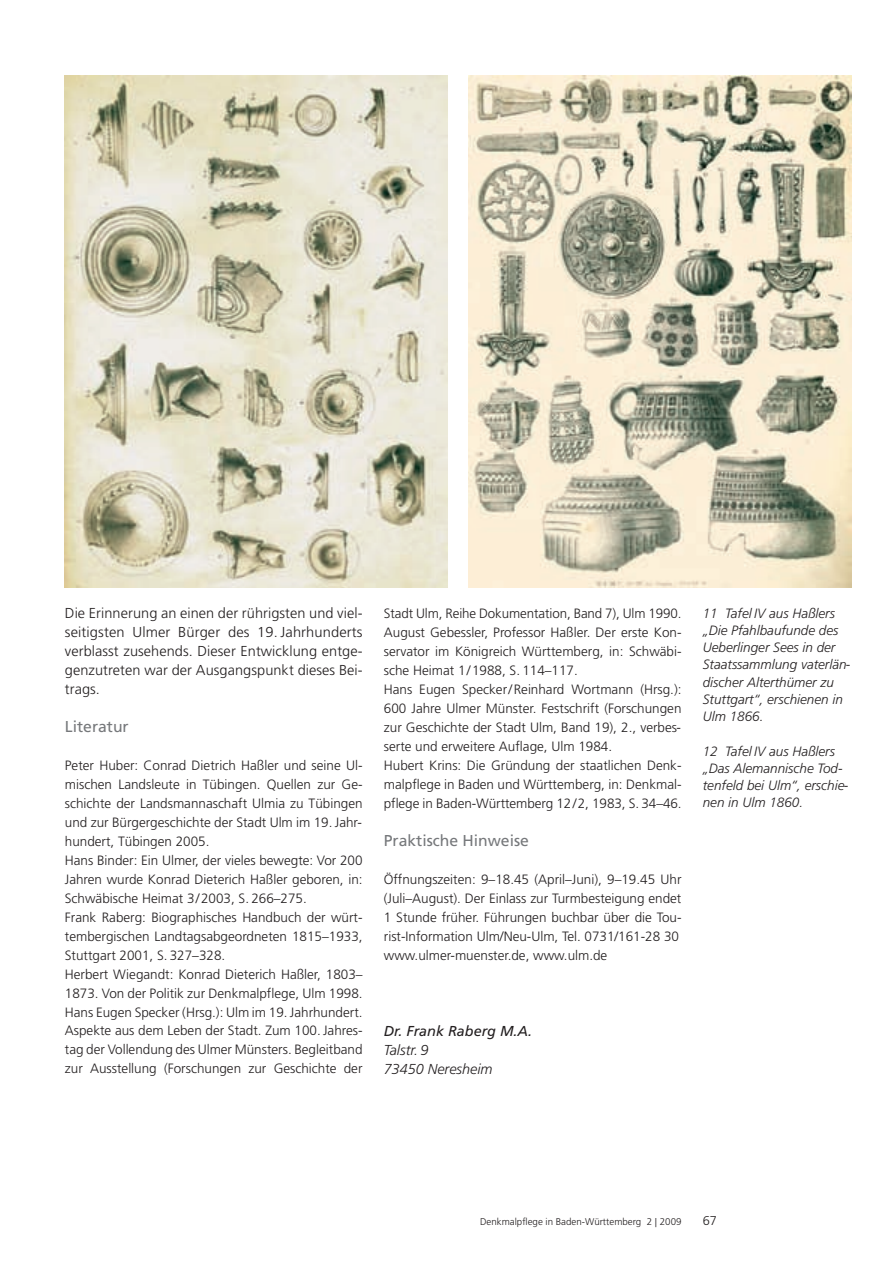
<style>
.page{position:relative;width:894px;height:1264px;background:#fff}
.page>*{position:absolute;margin:0;border:0;box-sizing:border-box;transform-origin:0 0}
.t1{font:15.75px "Frutiger";color:#76787b}
.t2{font:300 14.4px/19px "Frutiger";letter-spacing:.005em;color:#231f20;text-align:justify}
.t3{font:italic 300 14.4px/19px "Frutiger";color:#231f20}
.t4{font:300 13.5px/19px "Frutiger";color:#231f20}
.t5{font:italic 300 13.5px/17.2px "Frutiger";color:#231f20}
.t6{font:300 12.75px "Frutiger";color:#231f20}
.t7{font:300 9.75px "Frutiger";color:#231f20}
.s1{font-weight:400}
.s2{font-size:12px}
</style>
<div class="page">
<img style="left:65px;top:76px;width:383px;height:512px">
<img style="left:469px;top:76px;width:383px;height:512px">
<p class="t2" style="left:65px;top:604px;width:299px">Die Erinnerung an einen der rührigsten und viel&shy;seitigsten Ulmer Bürger des 19. Jahrhunderts verblasst zusehends. Dieser Entwicklung entge&shy;genzutreten war der Ausgangspunkt dieses Bei&shy;trags.</p>
<p class="t1" style="left:65px;top:720px;width:65px">Literatur</p>
<p class="t4" style="left:65px;top:756px;width:299px">Peter Huber: Conrad Dietrich Haßler und seine Ul - mischen Landsleute in Tübingen. Quellen zur Ge&shy;schichte der Landsmannaschaft Ulmia zu Tübingen und zur Bürgergeschichte der Stadt Ulm im 19. Jahr&shy;hundert, Tübingen 2005.<br>Hans Binder: Ein Ulmer, der vieles bewegte: Vor 200<br>Jahren wurde Konrad Dieterich Haßler geboren, in:<br>Schwäbische Heimat 3/2003, S. 266–275.<br>Frank Raberg: Biographisches Handbuch der würt&shy;tembergischen Landtagsabgeordneten 1815–1933, Stuttgart 2001, S. 327–328.<br>Herbert Wiegandt: Konrad Dieterich Haßler, 1803– 1873. Von der Politik zur Denkmalpflege, Ulm 1998.<br>Hans Eugen Specker (Hrsg.): Ulm im 19. Jahrhundert.<br>Aspekte aus dem Leben der Stadt. Zum 100. Jahres&shy;tag der Vollendung des Ulmer Münsters. Begleitband zur Ausstellung (Forschungen zur Geschichte der</p>
<p class="t4" style="left:384px;top:605px;width:299px">Stadt Ulm, Reihe Dokumentation, Band 7), Ulm 1990.<br>August Gebessler, Professor Haßler. Der erste Kon&shy;servator im Königreich Württemberg, in: Schwäbi&shy;sche Heimat 1/1988, S. 114–117.<br>Hans Eugen Specker/Reinhard Wortmann (Hrsg.):<br>600 Jahre Ulmer Münster. Festschrift (Forschungen zur Geschichte der Stadt Ulm, Band 19), 2., verbes&shy;serte und erweitere Auflage, Ulm 1984.<br>Hubert Krins: Die Gründung der staatlichen Denk&shy;malpflege in Baden und Württemberg, in: Denkmal&shy;pflege in Baden-Württemberg 12/2, 1983, S. 34–46.</p>
<p class="t1" style="left:384px;top:834px;width:147px">Praktische Hinweise</p>
<p class="t4" style="left:384px;top:870px;width:299px">Öffnungszeiten: 9–18.45 (April–Juni), 9–19.45 Uhr (Juli–August). Der Einlass zur Turmbesteigung endet 1 Stunde früher. Führungen buchbar über die Tou&shy;rist-Information Ulm/Neu-Ulm, Tel. 0731/161-28 30 www.ulmer-muenster.de, www.ulm.de</p>
<p class="t5" style="left:703px;top:605px;width:149px">11 Tafel IV aus Haßlers „Die Pfahlbaufunde des<br>Ueberlinger Sees in der<br>Staatssammlung vaterlän&shy;discher Alterthümer zu<br>Stuttgart“, erschienen in<br>Ulm 1866.</p>
<p class="t5" style="left:703px;top:743px;width:147px">12 Tafel IV aus Haßlers „Das Alemannische Tod&shy;tenfeld bei Ulm“, erschie&shy;nen in Ulm 1860.</p>
<p class="t3" style="left:384px;top:1022px;width:150px"><span class="s1">Dr. Frank Raberg M.A.<br></span>Talstr. 9<br>73450 Neresheim</p>
<p class="t7" style="left:480px;top:1218px;width:203px">Denkmalpflege in Baden-Württemberg 2 <span class="s2">|</span> 2009</p>
<p class="t6" style="left:703px;top:1216px;width:16px">67</p>
</div>
